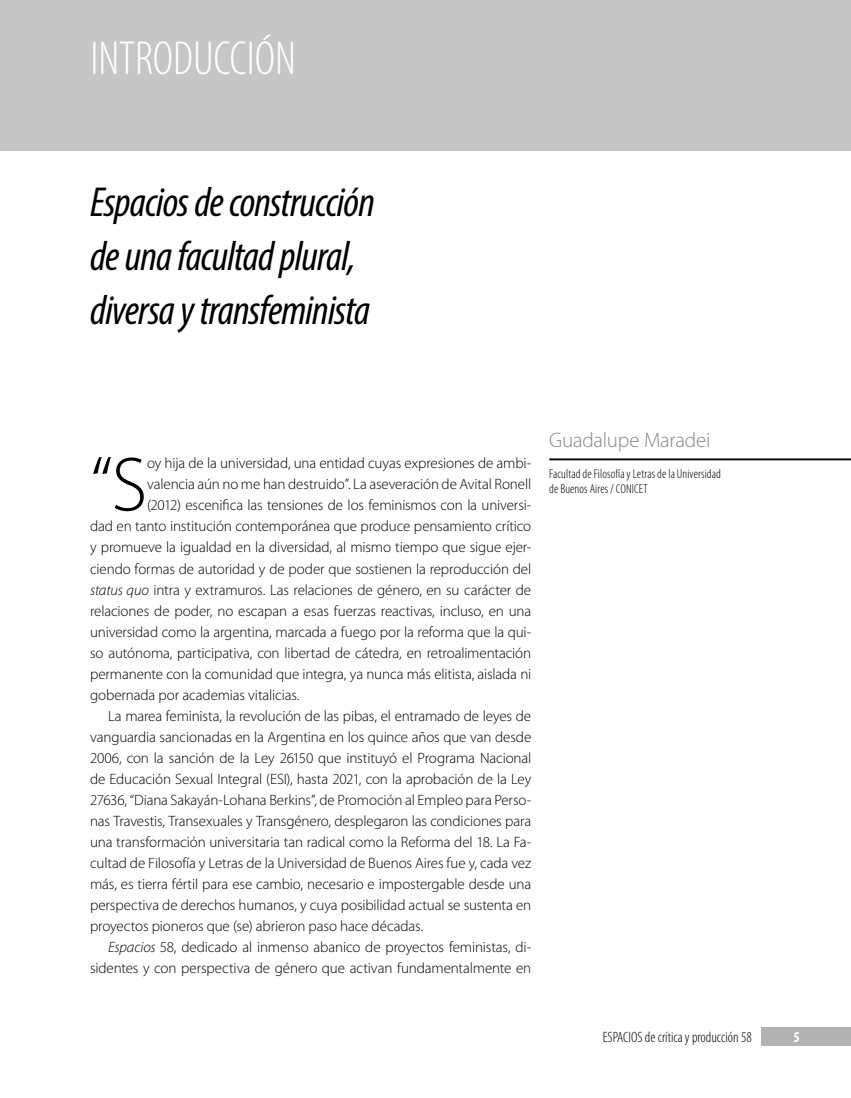
<style>
.page{position:relative;width:851px;height:1098px;background:#fff}
.page>*{position:absolute;margin:0;border:0;box-sizing:border-box;transform-origin:0 0}
.t1{font:300 77.25px "Myriad Pro";color:#000}
.t2{font:300 condensed 48px "Myriad Pro";color:#fff}
.t3{font:italic condensed 42px/54px "Myriad Pro";letter-spacing:-.02em;color:#000}
.t4{font:300 21px "Myriad Pro";letter-spacing:-.015em;color:#878787}
.t5{font:300 15px "Myriad Pro";letter-spacing:-.01em;color:#000}
.t6{font:300 condensed 15px "Myriad Pro";color:#000}
.t7{font:700 condensed 15px "Myriad Pro";color:#fff}
.t8{font:300 condensed 12.9px/15.6px "Myriad Pro";letter-spacing:.005em;color:#000}
.s1{font-style:italic}
</style>
<div class="page">
<div style="left:760px;top:1027px;width:90px;height:18px;background:#b3b2b2"></div>
<div style="left:0;top:0;width:850px;height:151px;background:#c6c6c6"></div>
<hr style="left:549px;top:458px;width:301px;height:2px;background:#000">
<h2 class="t2" style="left:90px;top:32px;width:207px">INTRODUCCIÓN</h2>
<h3 class="t3" style="left:90px;top:175px;width:286px">Espacios de construcción de una facultad plural, diversa y transfeminista</h3>
<h1 class="t1" style="left:90px;top:442px;width:59px">“S</h1>
<p class="t5" style="left:147px;top:455px;width:386px">oy hija de la universidad, una entidad cuyas expresiones de ambi-</p>
<p class="t5" style="left:147px;top:476px;width:385px">valencia aún no me han destruido”. La aseveración de Avital Ronell</p>
<p class="t5" style="left:147px;top:497px;width:386px">(2012) escenifica las tensiones de los feminismos con la universi-</p>
<p class="t5" style="left:90px;top:518px;width:442px">dad en tanto institución contemporánea que produce pensamiento crítico</p>
<p class="t5" style="left:90px;top:539px;width:442px">y promueve la igualdad en la diversidad, al mismo tiempo que sigue ejer-</p>
<p class="t5" style="left:90px;top:560px;width:442px">ciendo formas de autoridad y de poder que sostienen la reproducción del</p>
<p class="t5" style="left:90px;top:581px;width:442px"><span class="s1">status quo</span> intra y extramuros. Las relaciones de género, en su carácter de</p>
<p class="t5" style="left:90px;top:602px;width:442px">relaciones de poder, no escapan a esas fuerzas reactivas, incluso, en una</p>
<p class="t5" style="left:90px;top:623px;width:442px">universidad como la argentina, marcada a fuego por la reforma que la qui-</p>
<p class="t5" style="left:90px;top:644px;width:442px">so autónoma, participativa, con libertad de cátedra, en retroalimentación</p>
<p class="t5" style="left:90px;top:665px;width:442px">permanente con la comunidad que integra, ya nunca más elitista, aislada ni</p>
<p class="t5" style="left:90px;top:686px;width:211px">gobernada por academias vitalicias.</p>
<p class="t5" style="left:108px;top:707px;width:424px">La marea feminista, la revolución de las pibas, el entramado de leyes de</p>
<p class="t5" style="left:90px;top:728px;width:442px">vanguardia sancionadas en la Argentina en los quince años que van desde</p>
<p class="t5" style="left:90px;top:749px;width:442px">2006, con la sanción de la Ley 26150 que instituyó el Programa Nacional</p>
<p class="t5" style="left:90px;top:770px;width:442px">de Educación Sexual Integral (ESI), hasta 2021, con la aprobación de la Ley</p>
<p class="t5" style="left:90px;top:791px;width:442px">27636, “Diana Sakayán-Lohana Berkins”, de Promoción al Empleo para Perso-</p>
<p class="t5" style="left:90px;top:812px;width:442px">nas Travestis, Transexuales y Transgénero, desplegaron las condiciones para</p>
<p class="t5" style="left:90px;top:833px;width:442px">una transformación universitaria tan radical como la Reforma del 18. La Fa-</p>
<p class="t5" style="left:90px;top:854px;width:442px">cultad de Filosofía y Letras de la Universidad de Buenos Aires fue y, cada vez</p>
<p class="t5" style="left:90px;top:875px;width:442px">más, es tierra fértil para ese cambio, necesario e impostergable desde una</p>
<p class="t5" style="left:90px;top:896px;width:442px">perspectiva de derechos humanos, y cuya posibilidad actual se sustenta en</p>
<p class="t5" style="left:90px;top:917px;width:335px">proyectos pioneros que (se) abrieron paso hace décadas.</p>
<p class="t5" style="left:108px;top:938px;width:424px"><span class="s1">Espacios</span> 58, dedicado al inmenso abanico de proyectos feministas, di-</p>
<p class="t5" style="left:90px;top:959px;width:442px">sidentes y con perspectiva de género que activan fundamentalmente en</p>
<h3 class="t4" style="left:549px;top:428px;width:163px">Guadalupe Maradei</h3>
<p class="t8" style="left:549px;top:465px;width:173px">Facultad de Filosofía y Letras de la Universidad de Buenos Aires / CONICET</p>
<p class="t6" style="left:602px;top:1028px;width:151px">ESPACIOS de crítica y producción 58</p>
<p class="t7" style="left:793px;top:1027px;width:8px">5</p>
</div>
